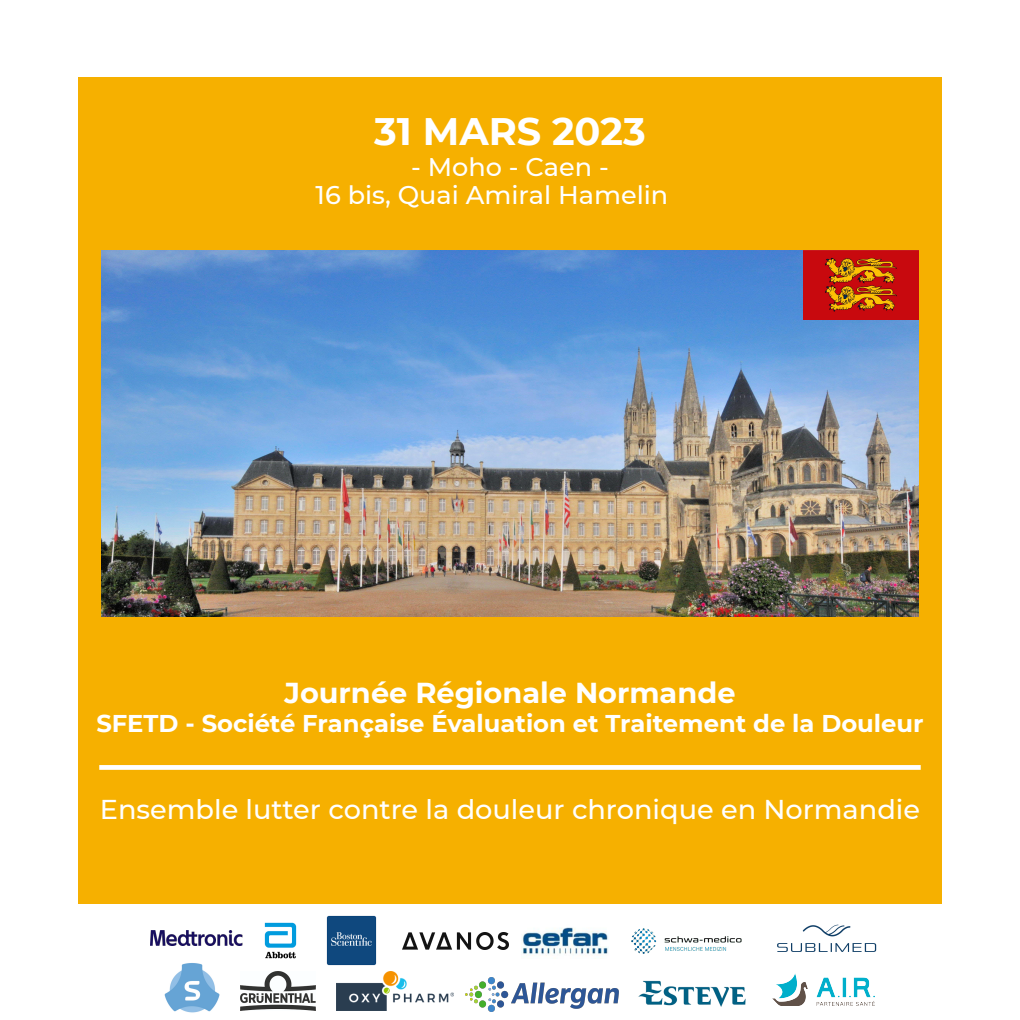
<style>
.page{position:relative;width:1020px;height:1020px;background:#fff}
.page>*{position:absolute;margin:0;border:0;box-sizing:border-box;transform-origin:0 0}
.t1{font:700 38.25px "Montserrat";color:#fff}
.t2{font:700 28.8px "Montserrat";color:#fff}
.t3{font:500 27.22px "Montserrat";color:#fff}
.t4{font:500 25.43px/28.3px "Montserrat";color:#fff}
.t5{font:700 24.3px "Montserrat";color:#fff}
</style>
<div class="page">
<div style="left:0;top:0;width:1019px;height:1019px;background:#f6b000"></div>
<svg style="left:236px;top:250px;width:548px;height:1px"></svg>
<div style="left:0;top:0;width:77px;height:1019px;background:#fff"></div>
<div style="left:77px;top:0;width:942px;height:76px;background:#fff"></div>
<div style="left:0;top:904px;width:1019px;height:115px;background:#fff"></div>
<div style="left:99px;top:764px;width:821px;height:5px;background:#fff"></div>
<div style="left:942px;top:0;width:77px;height:1019px;background:#fff"></div>
<img style="left:164px;top:963px;width:56px;height:50px">
<img style="left:240px;top:971px;width:75px;height:38px">
<img style="left:336px;top:971px;width:117px;height:39px">
<img style="left:465px;top:977px;width:153px;height:33px">
<img style="left:638px;top:980px;width:108px;height:27px">
<img style="left:264px;top:922px;width:33px;height:37px">
<img style="left:326px;top:915px;width:51px;height:51px">
<img style="left:402px;top:932px;width:106px;height:17px">
<img style="left:521px;top:927px;width:87px;height:32px">
<img style="left:631px;top:928px;width:110px;height:25px">
<img style="left:777px;top:924px;width:100px;height:28px">
<img style="left:772px;top:973px;width:102px;height:32px">
<img style="left:150px;top:930px;width:93px;height:14px">
<img style="left:102px;top:251px;width:816px;height:365px">
<img style="left:803px;top:251px;width:114px;height:68px">
<h1 class="t1" style="left:374px;top:104px;width:273px">31 MARS 2023</h1>
<p class="t4" style="left:315px;top:151px;width:354px;text-indent:95px">- Moho - Caen -<br>16 bis, Quai Amiral Hamelin</p>
<p class="t2" style="left:284px;top:671px;width:452px">Journée Régionale Normande</p>
<p class="t5" style="left:96px;top:705px;width:828px">SFETD - Société Française Évaluation et Traitement de la Douleur</p>
<p class="t3" style="left:100px;top:790px;width:821px">Ensemble lutter contre la douleur chronique en Normandie</p>
</div>
